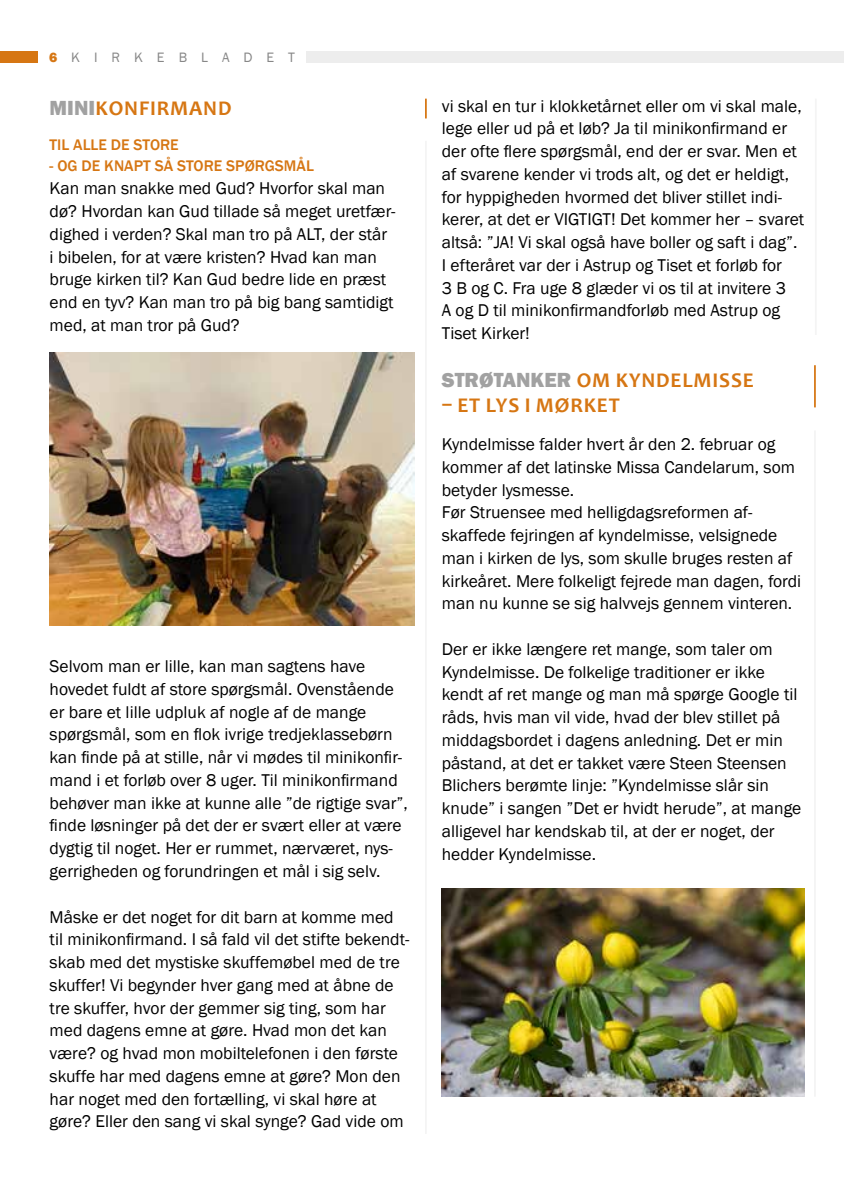
<style>
.page{position:relative;width:844px;height:1191px;background:#fff}
.page>*{position:absolute;margin:0;border:0;box-sizing:border-box;transform-origin:0 0}
.t1{font:700 21px "Candara";letter-spacing:.04em;color:#d67613}
.t2{font:17.5px/22.8px "Franklin Gothic";color:#000}
.t3{font:500 15.75px "Franklin Gothic";color:#d67613}
.t4{font:14px "Franklin Gothic";letter-spacing:1em;color:#878787}
.s1{font-weight:800;color:#d67613}
.s2{font-family:"Franklin Gothic";font-weight:800;color:#a1a1a1}
</style>
<div class="page">
<div style="left:306px;top:51px;width:537px;height:11px;background:#ededed"></div>
<div style="left:0;top:51px;width:38px;height:11px;background:#d67613"></div>
<hr style="left:813px;top:430px;width:2px;height:666px;background:#f4f4f4">
<hr style="left:813px;top:365px;width:2px;height:42px;background:#d67613">
<img style="left:50px;top:352px;width:364px;height:273px">
<img style="left:441px;top:888px;width:363px;height:208px">
<hr style="left:425px;top:141px;width:1px;height:993px;background:#f4f4f4">
<svg style="left:425px;top:99px;width:1px;height:19px"></svg>
<hr style="left:814px;top:99px;width:2px;height:236px;background:#f4f4f4">
<p class="t4" style="left:49px;top:49px;width:247px"><span class="s1">6</span>KIRKEBLADET</p>
<p class="t1" style="left:50px;top:95px;width:183px"><span class="s2">MINI</span>KONFIRMAND</p>
<p class="t3" style="left:50px;top:135px;width:131px">TIL ALLE DE STORE</p>
<p class="t3" style="left:50px;top:156px;width:266px">- OG DE KNAPT SÅ STORE SPØRGSMÅL</p>
<p class="t2" style="left:50px;top:177px;width:347px">Kan man snakke med Gud? Hvorfor skal man dø? Hvordan kan Gud tillade så meget uretfær&shy;dighed i verden? Skal man tro på ALT, der står i bibelen, for at være kristen? Hvad kan man bruge kirken til? Kan Gud bedre lide en præst end en tyv? Kan man tro på big bang samtidigt med, at man tror på Gud?</p>
<p class="t2" style="left:50px;top:655px;width:360px">Selvom man er lille, kan man sagtens have hovedet fuldt af store spørgsmål. Ovenstående er bare et lille udpluk af nogle af de mange spørgsmål, som en flok ivrige tredjeklassebørn kan finde på at stille, når vi mødes til minikonfir&shy;mand i et forløb over 8 uger. Til minikonfirmand behøver man ikke at kunne alle ”de rigtige svar”, finde løsninger på det der er svært eller at være dygtig til noget. Her er rummet, nærværet, nys&shy;gerrigheden og forundringen et mål i sig selv.</p>
<p class="t2" style="left:50px;top:905px;width:361px">Måske er det noget for dit barn at komme med til minikonfirmand. I så fald vil det stifte bekendt&shy;skab med det mystiske skuffemøbel med de tre skuffer! Vi begynder hver gang med at åbne de tre skuffer, hvor der gemmer sig ting, som har med dagens emne at gøre. Hvad mon det kan være? og hvad mon mobiltelefonen i den første skuffe har med dagens emne at gøre? Mon den har noget med den fortælling, vi skal høre at gøre? Eller den sang vi skal synge? Gad vide om</p>
<p class="t2" style="left:442px;top:95px;width:364px">vi skal en tur i klokketårnet eller om vi skal male, lege eller ud på et løb? Ja til minikonfirmand er der ofte flere spørgsmål, end der er svar. Men et af svarene kender vi trods alt, og det er heldigt, for hyppigheden hvormed det bliver stillet indi&shy;kerer, at det er VIGTIGT! Det kommer her – svaret altså: ”JA! Vi skal også have boller og saft i dag”.<br>I efteråret var der i Astrup og Tiset et forløb for<br>3 B og C. Fra uge 8 glæder vi os til at invitere 3<br>A og D til minikonfirmandforløb med Astrup og Tiset Kirker!</p>
<p class="t1" style="left:441px;top:367px;width:313px"><span class="s2">STRØTANKER</span> OM KYNDELMISSE</p>
<p class="t1" style="left:441px;top:392px;width:179px">– ET LYS I MØRKET</p>
<p class="t2" style="left:441px;top:433px;width:361px">Kyndelmisse falder hvert år den 2. februar og kommer af det latinske Missa Candelarum, som betyder lysmesse.<br>Før Struensee med helligdagsreformen af&shy;skaffede fejringen af kyndelmisse, velsignede man i kirken de lys, som skulle bruges resten af kirkeåret. Mere folkeligt fejrede man dagen, fordi man nu kunne se sig halvvejs gennem vinteren.</p>
<p class="t2" style="left:441px;top:638px;width:361px">Der er ikke længere ret mange, som taler om Kyndelmisse. De folkelige traditioner er ikke kendt af ret mange og man må spørge Google til råds, hvis man vil vide, hvad der blev stillet på middagsbordet i dagens anledning. Det er min påstand, at det er takket være Steen Steensen Blichers berømte linje: ”Kyndelmisse slår sin knude” i sangen ”Det er hvidt herude”, at mange alligevel har kendskab til, at der er noget, der hedder Kyndelmisse.</p>
</div>
